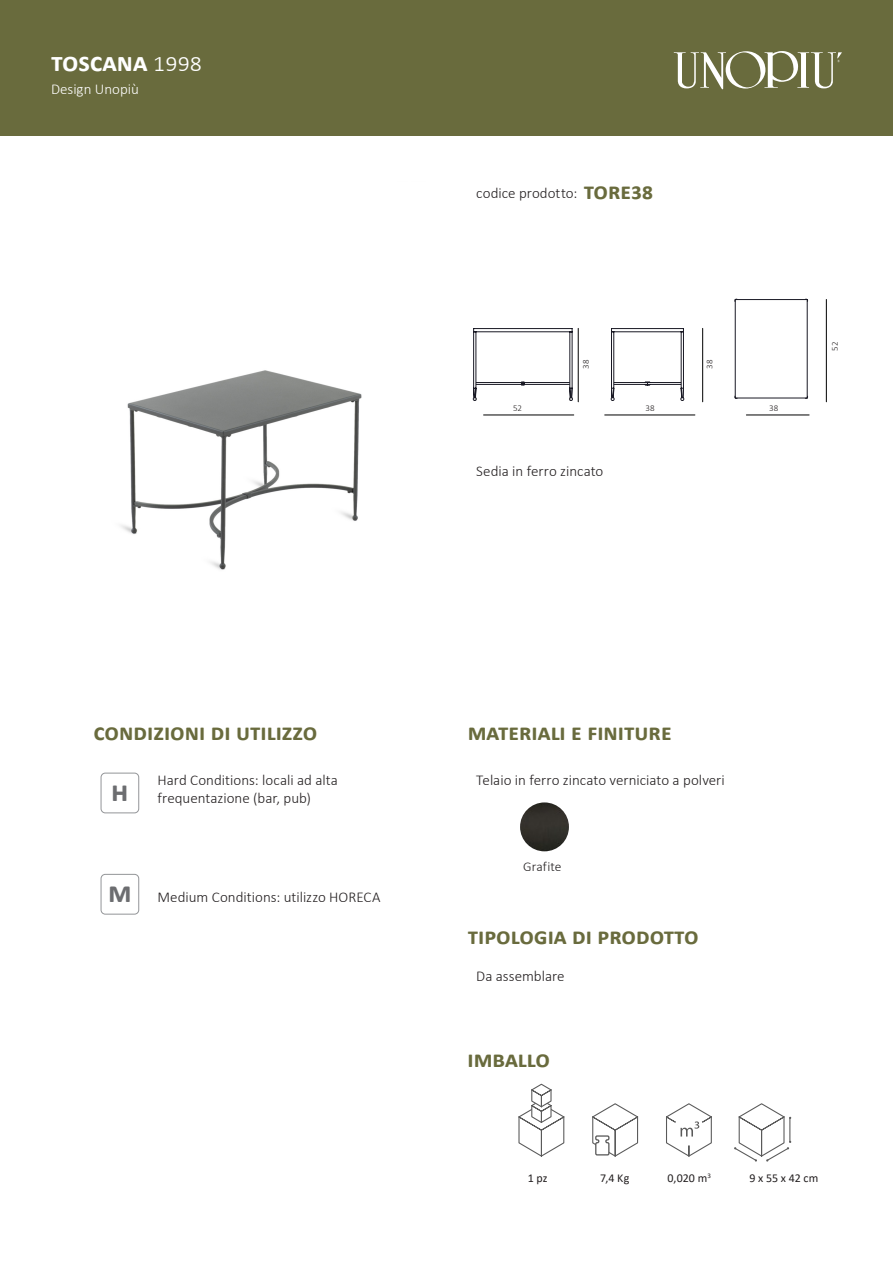
<style>
.page{position:relative;width:893px;height:1263px;background:#fff}
.page>*{position:absolute;margin:0;border:0;box-sizing:border-box;transform-origin:0 0}
.Simboli{font:700 30px "Calibri";color:#6c6d70}
.t1{font:700 27px "Calibri";color:#fff}
.Titoli{font:700 24px "Calibri";color:#696b3d}
.Descrizioni{font:300 15px "Calibri";color:#231f20}
.Descrizioni_simboli{font:300 15px/18px "Calibri";color:#231f20}
.t2{font:300 15px "Calibri";color:#fff}
.Descrizioni_simboli-2{font:300 13.5px "Calibri";letter-spacing:.005em;color:#231f20}
.Descrizioni_simboli-3{font:12px "Calibri";letter-spacing:.005em;color:#231f20}
.Descrizioni-2{font:300 9px "Calibri";letter-spacing:.025em;color:#231f20}
.s1{font-weight:300}
</style>
<div class="page">
<div style="left:0;top:0;width:893px;height:135px;background:#696b3d"></div>
<svg style="left:674px;top:51px;width:168px;height:38px"></svg>
<svg style="left:592px;top:1103px;width:47px;height:54px"></svg>
<svg style="left:666px;top:1103px;width:46px;height:54px"></svg>
<svg style="left:734px;top:1103px;width:57px;height:59px"></svg>
<svg style="left:518px;top:1083px;width:47px;height:74px"></svg>
<div style="left:101px;top:773px;width:38px;height:40px;border:1px solid #939598;border-radius:4px"></div>
<div style="left:101px;top:874px;width:38px;height:40px;border:1px solid #939598;border-radius:4px"></div>
<img style="left:121px;top:370px;width:241px;height:200px">
<svg style="left:472px;top:328px;width:101px;height:73px"></svg>
<svg style="left:611px;top:328px;width:74px;height:73px"></svg>
<svg style="left:735px;top:298px;width:74px;height:101px"></svg>
<hr style="left:484px;top:415px;width:90px;height:1px;background:#000">
<hr style="left:605px;top:415px;width:90px;height:1px;background:#000">
<hr style="left:746px;top:415px;width:63px;height:1px;background:#000">
<hr style="left:578px;top:328px;width:1px;height:74px;background:#000">
<hr style="left:702px;top:328px;width:1px;height:74px;background:#000">
<hr style="left:826px;top:299px;width:1px;height:103px;background:#000">
<img style="left:520px;top:802px;width:49px;height:49px;border-radius:24px">
<p class="t1" style="left:51px;top:43px;width:153px">TOSCANA <span class="s1">1998</span></p>
<p class="t2" style="left:51px;top:79px;width:89px">Design Unopiù</p>
<p class="Descrizioni" style="left:476px;top:183px;width:103px">codice prodotto:</p>
<p class="Titoli" style="left:584px;top:174px;width:71px">TORE38</p>
<p class="Descrizioni-2" style="left:580px;top:369px;width:11px;rotate:-90deg">38</p>
<p class="Descrizioni-2" style="left:704px;top:369px;width:11px;rotate:-90deg">38</p>
<p class="Descrizioni-2" style="left:513px;top:403px;width:11px">52</p>
<p class="Descrizioni-2" style="left:645px;top:403px;width:11px">38</p>
<p class="Descrizioni-2" style="left:769px;top:403px;width:11px">38</p>
<p class="Descrizioni" style="left:476px;top:461px;width:129px">Sedia in ferro zincato</p>
<p class="Descrizioni-2" style="left:829px;top:351px;width:11px;rotate:-90deg">52</p>
<p class="Titoli" style="left:94px;top:715px;width:225px">CONDIZIONI DI UTILIZZO</p>
<p class="Simboli" style="left:111px;top:770px;width:19px">H</p>
<p class="Descrizioni_simboli" style="left:158px;top:771px;width:182px">Hard Conditions: locali ad alta frequentazione (bar, pub)</p>
<p class="Simboli" style="left:108px;top:871px;width:25px">M</p>
<p class="Descrizioni_simboli" style="left:158px;top:888px;width:224px">Medium Conditions: utilizzo HORECA</p>
<p class="Titoli" style="left:468px;top:715px;width:205px">MATERIALI E FINITURE</p>
<p class="Descrizioni" style="left:476px;top:770px;width:250px">Telaio in ferro zincato verniciato a polveri</p>
<p class="Descrizioni_simboli-2" style="left:523px;top:858px;width:40px">Grafite</p>
<p class="Titoli" style="left:468px;top:919px;width:232px">TIPOLOGIA DI PRODOTTO</p>
<p class="Descrizioni" style="left:476px;top:966px;width:90px">Da assemblare</p>
<p class="Titoli" style="left:468px;top:1042px;width:84px">IMBALLO</p>
<p class="Descrizioni_simboli-3" style="left:528px;top:1170px;width:21px">1 pz</p>
<p class="Descrizioni_simboli-3" style="left:600px;top:1170px;width:31px">7,4 Kg</p>
<p class="Descrizioni_simboli-3" style="left:667px;top:1170px;width:45px">0,020 m<sup>3</sup></p>
<p class="Descrizioni_simboli-3" style="left:749px;top:1170px;width:71px">9 x 55 x 42 cm</p>
</div>
